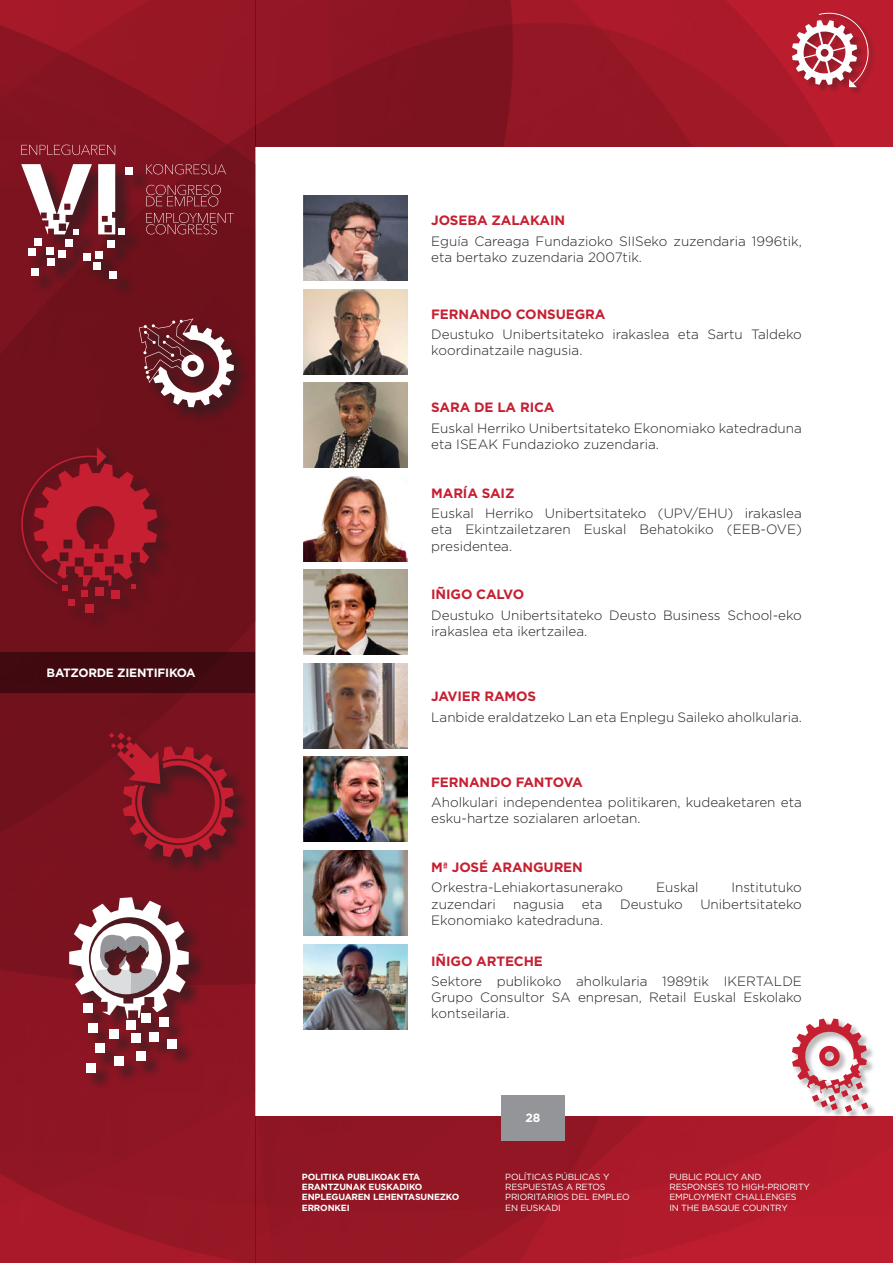
<style>
.page{position:relative;width:893px;height:1263px;background:#fff}
.page>*{position:absolute;margin:0;border:0;box-sizing:border-box;transform-origin:0 0}
.t1{font:300 13.5px/16.2px "Gotham";color:#231f20}
.t2{font:700 13.5px "Gotham";letter-spacing:-.01em;color:#c61f31}
.t3{font:700 12px "Gotham";letter-spacing:-.02em;color:#fff}
.t4{font:8.85px/10.2px "Gotham";letter-spacing:-.02em;color:#fff}
.t5{font:700 8.85px/10.2px "Gotham";letter-spacing:-.02em;color:#fff}
</style>
<div class="page">
<img style="left:255px;top:0;width:638px;height:147px">
<img style="left:255px;top:1116px;width:638px;height:147px">
<div style="left:818px;top:12px;width:58px;height:83px;background:#bb1d2e"></div>
<div style="left:792px;top:20px;width:73px;height:73px;background:#231f20;opacity:.3"></div>
<svg style="left:792px;top:11px;width:81px;height:76px"></svg>
<div style="left:792px;top:1018px;width:85px;height:103px;background:#231f20;opacity:.3"></div>
<svg style="left:792px;top:1018px;width:76px;height:94px"></svg>
<img style="left:0;top:0;width:255px;height:1263px">
<div style="left:22px;top:164px;width:130px;height:134px;background:#231f20;opacity:.6"></div>
<div style="left:125px;top:167px;width:8px;height:7px;background:#fff"></div>
<div style="left:66px;top:239px;width:7px;height:7px;background:#fff"></div>
<svg style="left:21px;top:164px;width:71px;height:71px"></svg>
<div style="left:28px;top:248px;width:8px;height:8px;background:#fff"></div>
<div style="left:32px;top:268px;width:7px;height:7px;background:#fff"></div>
<div style="left:58px;top:250px;width:8px;height:7px;background:#fff"></div>
<div style="left:34px;top:239px;width:8px;height:7px;background:#fff"></div>
<div style="left:46px;top:248px;width:8px;height:7px;background:#fff"></div>
<div style="left:48px;top:259px;width:7px;height:7px;background:#fff"></div>
<div style="left:107px;top:240px;width:8px;height:7px;background:#fff"></div>
<div style="left:110px;top:271px;width:7px;height:8px;background:#fff"></div>
<div style="left:83px;top:253px;width:7px;height:8px;background:#fff"></div>
<svg style="left:98px;top:164px;width:27px;height:70px"></svg>
<div style="left:95px;top:251px;width:7px;height:7px;background:#fff"></div>
<div style="left:93px;top:262px;width:8px;height:7px;background:#fff"></div>
<svg style="left:21px;top:145px;width:94px;height:10px"></svg>
<svg style="left:146px;top:164px;width:80px;height:10px"></svg>
<svg style="left:146px;top:185px;width:75px;height:21px;background:#86303a"></svg>
<svg style="left:146px;top:213px;width:88px;height:21px;background:#812e37"></svg>
<div style="left:138px;top:318px;width:114px;height:107px;background:#231f20;opacity:.6"></div>
<svg style="left:139px;top:318px;width:95px;height:89px"></svg>
<div style="left:68px;top:896px;width:139px;height:194px;background:#231f20;opacity:.6"></div>
<div style="left:159px;top:1017px;width:10px;height:10px;background:#fff"></div>
<div style="left:167px;top:1039px;width:10px;height:10px;background:#fff"></div>
<div style="left:95px;top:1043px;width:10px;height:10px;background:#fff"></div>
<div style="left:110px;top:1029px;width:9px;height:10px;background:#fff"></div>
<div style="left:114px;top:1056px;width:10px;height:10px;background:#fff"></div>
<div style="left:86px;top:1063px;width:10px;height:9px;background:#fff"></div>
<div style="left:88px;top:1022px;width:9px;height:10px;background:#fff"></div>
<div style="left:149px;top:1032px;width:10px;height:9px;background:#fff"></div>
<div style="left:131px;top:1033px;width:9px;height:10px;background:#fff"></div>
<div style="left:126px;top:1020px;width:10px;height:9px;background:#fff"></div>
<div style="left:141px;top:1013px;width:10px;height:10px;background:#fff"></div>
<div style="left:136px;top:1051px;width:10px;height:10px;background:#fff"></div>
<svg style="left:69px;top:897px;width:120px;height:122px"></svg>
<div style="left:16px;top:443px;width:104px;height:154px;background:#70111c"></div>
<div style="left:33px;top:462px;width:142px;height:168px;background:#231f20;opacity:.35"></div>
<div style="left:68px;top:599px;width:7px;height:7px;background:#c61f31"></div>
<div style="left:85px;top:604px;width:9px;height:9px;background:#c61f31"></div>
<div style="left:111px;top:590px;width:9px;height:8px;background:#c61f31"></div>
<svg style="left:21px;top:447px;width:136px;height:150px"></svg>
<div style="left:108px;top:732px;width:143px;height:143px;background:#231f20;opacity:.6"></div>
<svg style="left:109px;top:732px;width:125px;height:125px;background:#851723"></svg>
<div style="left:501px;top:1095px;width:64px;height:45px;background:#939598"></div>
<div style="left:0;top:652px;width:255px;height:41px;background:#400910"></div>
<img style="left:304px;top:196px;width:104px;height:85px">
<img style="left:304px;top:289px;width:104px;height:85px">
<img style="left:304px;top:383px;width:104px;height:85px">
<img style="left:304px;top:476px;width:104px;height:85px">
<img style="left:304px;top:570px;width:104px;height:85px">
<img style="left:304px;top:663px;width:104px;height:85px">
<img style="left:304px;top:757px;width:104px;height:85px">
<img style="left:304px;top:850px;width:104px;height:85px">
<img style="left:304px;top:944px;width:104px;height:85px">
<p class="t3" style="left:47px;top:665px;width:151px">BATZORDE ZIENTIFIKOA</p>
<p class="t2" style="left:431px;top:211px;width:135px">JOSEBA ZALAKAIN</p>
<p class="t1" style="left:431px;top:232px;width:372px">Eguía Careaga Fundazioko SIISeko zuzendaria 1996tik, eta bertako zuzendaria 2007tik.</p>
<p class="t2" style="left:431px;top:305px;width:176px">FERNANDO CONSUEGRA</p>
<p class="t1" style="left:431px;top:326px;width:372px">Deustuko Unibertsitateko irakaslea eta Sartu Taldeko koordinatzaile nagusia.</p>
<p class="t2" style="left:431px;top:399px;width:125px">SARA DE LA RICA</p>
<p class="t1" style="left:431px;top:419px;width:372px">Euskal Herriko Unibertsitateko Ekonomiako katedraduna eta ISEAK Fundazioko zuzendaria.</p>
<p class="t2" style="left:431px;top:484px;width:85px">MARÍA SAIZ</p>
<p class="t1" style="left:431px;top:505px;width:372px;text-align:justify">Euskal Herriko Unibertsitateko (UPV/EHU) irakaslea eta Ekintzailetzaren Euskal Behatokiko (EEB-OVE) presidentea.</p>
<p class="t2" style="left:431px;top:586px;width:94px">IÑIGO CALVO</p>
<p class="t1" style="left:431px;top:607px;width:372px">Deustuko Unibertsitateko Deusto Business School-eko irakaslea eta ikertzailea.</p>
<p class="t2" style="left:431px;top:687px;width:106px">JAVIER RAMOS</p>
<p class="t1" style="left:431px;top:708px;width:372px">Lanbide eraldatzeko Lan eta Enplegu Saileko aholkularia.</p>
<p class="t2" style="left:431px;top:773px;width:153px">FERNANDO FANTOVA</p>
<p class="t1" style="left:431px;top:794px;width:372px">Aholkulari independentea politikaren, kudeaketaren eta esku-hartze sozialaren arloetan.</p>
<p class="t2" style="left:431px;top:858px;width:153px">Mª JOSÉ ARANGUREN</p>
<p class="t1" style="left:431px;top:879px;width:193px">Orkestra-Lehiakortasunerako</p>
<p class="t1" style="left:656px;top:879px;width:44px">Euskal</p>
<p class="t1" style="left:731px;top:879px;width:72px">Institutuko</p>
<p class="t1" style="left:431px;top:895px;width:66px">zuzendari</p>
<p class="t1" style="left:513px;top:895px;width:53px">nagusia</p>
<p class="t1" style="left:582px;top:895px;width:23px">eta</p>
<p class="t1" style="left:620px;top:895px;width:64px">Deustuko</p>
<p class="t1" style="left:700px;top:895px;width:103px">Unibertsitateko</p>
<p class="t1" style="left:431px;top:912px;width:173px">Ekonomiako katedraduna.</p>
<p class="t2" style="left:431px;top:952px;width:113px">IÑIGO ARTECHE</p>
<p class="t1" style="left:431px;top:973px;width:372px;text-align:justify">Sektore publikoko aholkularia 1989tik IKERTALDE Grupo Consultor SA enpresan, Retail Euskal Eskolako kontseilaria.</p>
<p class="t3" style="left:525px;top:1110px;width:17px">28</p>
<p class="t5" style="left:302px;top:1172px;width:159px">POLITIKA PUBLIKOAK ETA<br>ERANTZUNAK EUSKADIKO<br>ENPLEGUAREN LEHENTASUNEZKO<br>ERRONKEI</p>
<p class="t4" style="left:505px;top:1171px;width:126px">POLÍTICAS PÚBLICAS Y<br>RESPUESTAS A RETOS<br>PRIORITARIOS DEL EMPLEO<br>EN EUSKADI</p>
<p class="t4" style="left:669px;top:1171px;width:142px">PUBLIC POLICY AND<br>RESPONSES TO HIGH-PRIORITY<br>EMPLOYMENT CHALLENGES<br>IN THE BASQUE COUNTRY</p>
</div>
